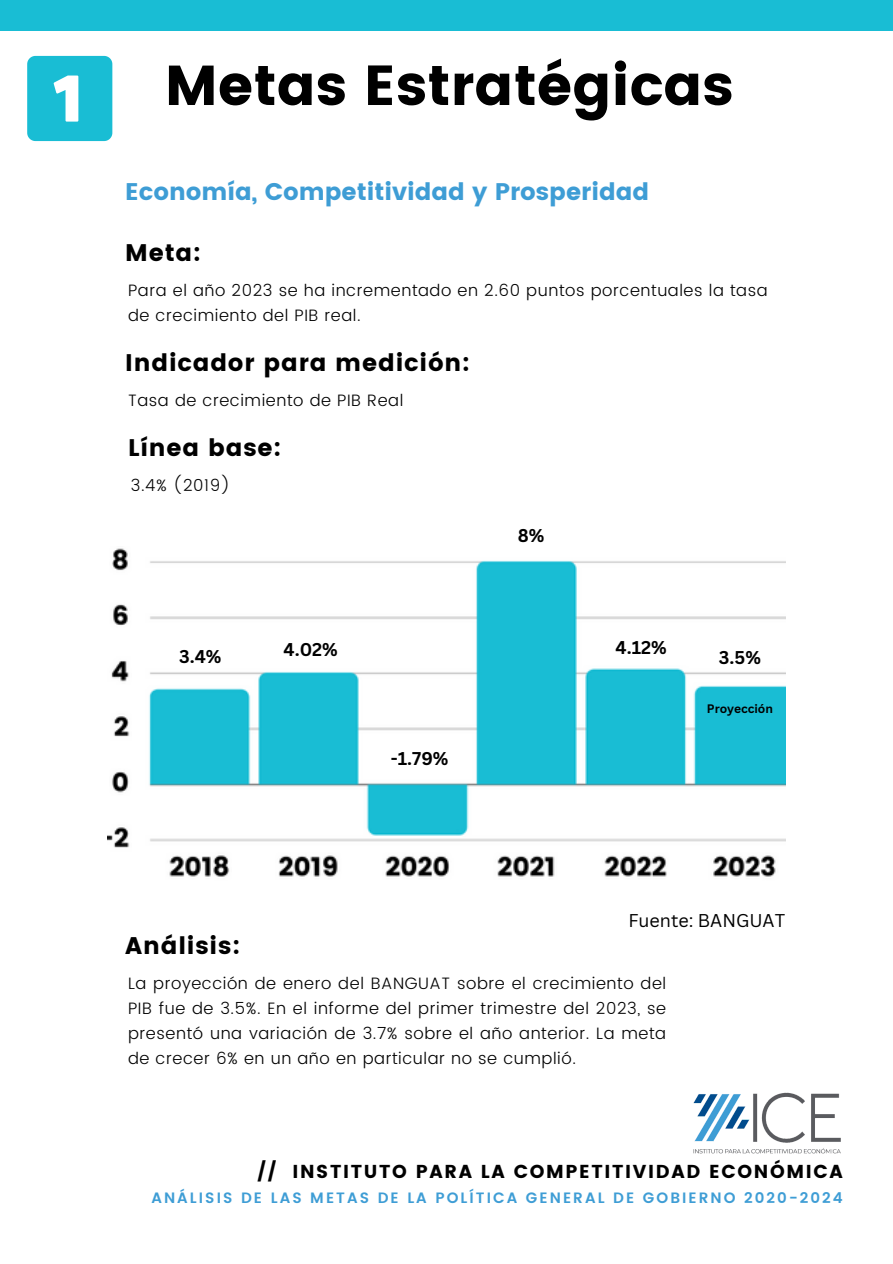
<style>
.page{position:relative;width:893px;height:1264px;background:#fff}
.page>*{position:absolute;margin:0;border:0;box-sizing:border-box;transform-origin:0 0}
.t1{font:56.1px "Poppins";color:#000}
.t2{font:24px "Poppins";letter-spacing:.035em;color:#000}
.t3{font:24px "Poppins";color:#3e9dd5}
.t4{font:18.75px "Poppins";letter-spacing:.09em;color:#000}
.t5{font:700 18px "Canva Sans";color:#000}
.t6{font:18px "Canva Sans";color:#000}
.t7{font:300 16.5px/24.8px "Poppins";letter-spacing:.035em;color:#000}
.t8{font:600 15px "Poppins";letter-spacing:.135em;color:#3e9dd5}
.t9{font:700 12px "Canva Sans";color:#000}
</style>
<div class="page">
<img style="left:107px;top:548px;width:678px;height:329px">
<div style="left:0;top:0;width:892px;height:31px;background:#19bdd4"></div>
<img style="left:693px;top:1092px;width:148px;height:62px">
<svg style="left:27px;top:56px;width:85px;height:85px;background:#32c4d8"></svg>
<p class="t1" style="left:165px;top:53px;width:570px">Metas Estratégicas</p>
<p class="t3" style="left:125px;top:178px;width:525px">Economía, Competitividad y Prosperidad</p>
<p class="t2" style="left:125px;top:238px;width:77px">Meta:</p>
<p class="t7" style="left:128px;top:278px;width:641px">Para el año 2023 se ha incrementado en 2.60 puntos porcentuales la tasa de crecimiento del PIB real.</p>
<p class="t2" style="left:125px;top:348px;width:346px">Indicador para medición:</p>
<p class="t7" style="left:128px;top:388px;width:277px">Tasa de crecimiento de PIB Real</p>
<p class="t2" style="left:128px;top:433px;width:155px">Línea base:</p>
<p class="t7" style="left:131px;top:473px;width:101px">3.4% (2019)</p>
<p class="t5" style="left:179px;top:644px;width:44px">3.4%</p>
<p class="t5" style="left:283px;top:637px;width:56px">4.02%</p>
<p class="t5" style="left:391px;top:746px;width:59px">-1.79%</p>
<p class="t2" style="left:125px;top:932px;width:116px">Análisis:</p>
<p class="t5" style="left:517px;top:523px;width:28px">8%</p>
<p class="t5" style="left:615px;top:634px;width:53px">4.12%</p>
<p class="t5" style="left:719px;top:645px;width:43px">3.5%</p>
<p class="t9" style="left:706px;top:700px;width:68px">Proyección</p>
<p class="t6" style="left:628px;top:908px;width:158px">Fuente: BANGUAT</p>
<p class="t7" style="left:128px;top:971px;width:539px;text-align:justify">La proyección de enero del BANGUAT sobre el crecimiento del PIB fue de 3.5%. En el informe del primer trimestre del 2023, se presentó una variación de 3.7% sobre el año anterior. La meta de crecer 6% en un año en particular no se cumplió.</p>
<p class="t4" style="left:257px;top:1160px;width:586px">// INSTITUTO PARA LA COMPETITIVIDAD ECONÓMICA</p>
<p class="t8" style="left:151px;top:1189px;width:692px">ANÁLISIS DE LAS METAS DE LA POLÍTICA GENERAL DE GOBIERNO 2020-2024</p>
</div>
